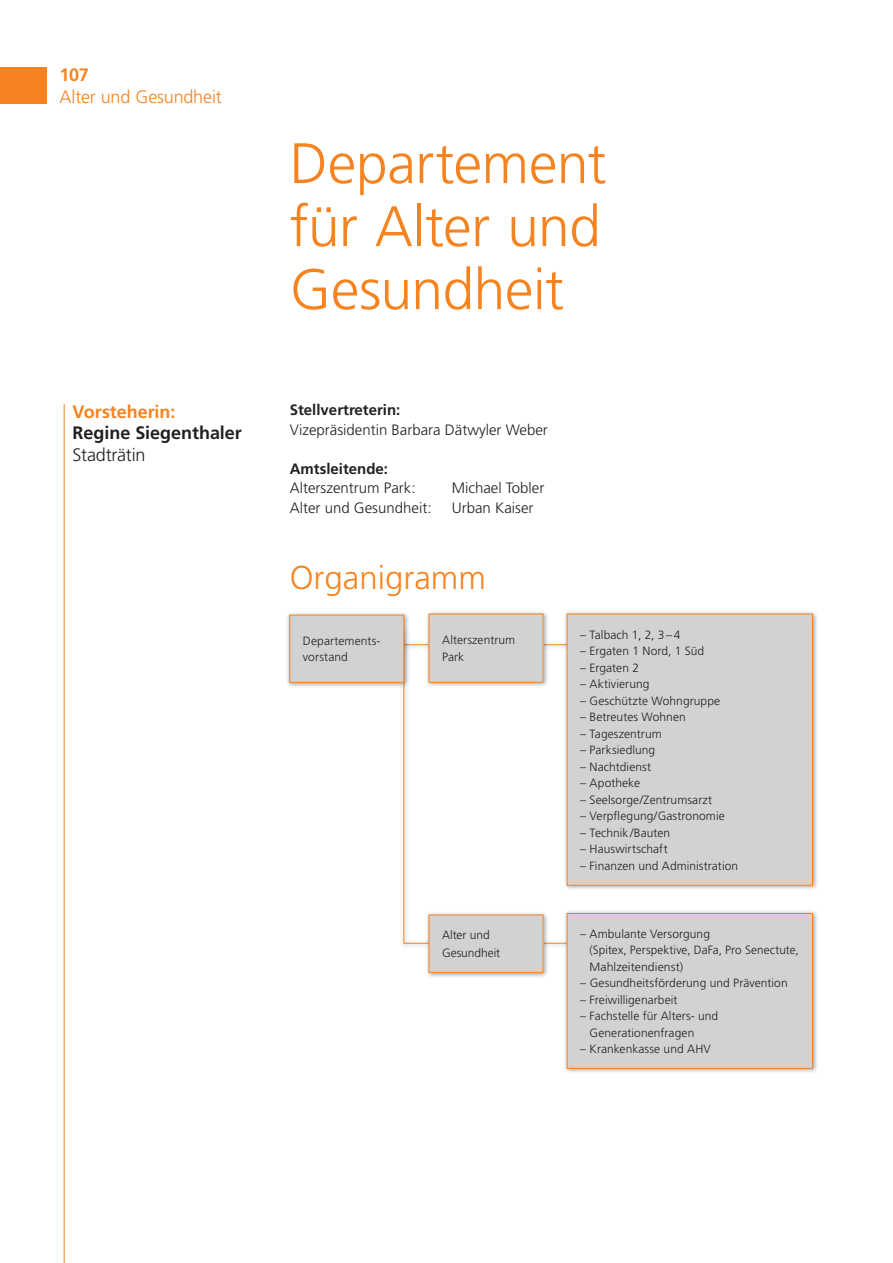
<style>
.page{position:relative;width:893px;height:1263px;background:#fff}
.page>*{position:absolute;margin:0;border:0;box-sizing:border-box;transform-origin:0 0}
.t1{font:300 57px/63px "Frutiger LT Std";letter-spacing:-.01em;color:#f58420;text-align:justify}
.t2{font:300 33px "Frutiger LT Std";color:#f58420}
.t3{font:700 18px "Frutiger LT Std";color:#231f20}
.t4{font:300 18px "Frutiger LT Std";letter-spacing:-.01em;color:#f58420}
.t5{font:700 18px "Frutiger LT Std";letter-spacing:-.005em;color:#f58420}
.t6{font:300 18px "Frutiger LT Std";letter-spacing:-.01em;color:#231f20}
.t7{font:300 15px "Frutiger LT Std";color:#231f20}
.t8{font:700 15px "Frutiger LT Std";color:#231f20}
.t9{font:300 12px/16.5px "Frutiger LT Std";letter-spacing:.005em;color:#231f20}
</style>
<div class="page">
<div style="left:400px;top:640px;width:180px;height:11px;background:#231f20;opacity:.44"></div>
<hr style="left:403px;top:644px;width:172px;height:1px;background:#f58420">
<div style="left:400px;top:939px;width:180px;height:10px;background:#231f20;opacity:.44"></div>
<hr style="left:403px;top:943px;width:172px;height:1px;background:#f58420">
<hr style="left:64px;top:404px;width:1px;height:859px;background:#f58420">
<div style="left:400px;top:626px;width:10px;height:322px;background:#231f20;opacity:.44"></div>
<hr style="left:403px;top:630px;width:1px;height:313px;background:#f58420">
<div style="left:563px;top:610px;width:255px;height:281px;background:#231f20;opacity:.44"></div>
<div style="left:567px;top:614px;width:245px;height:271px;background:#d1d2d4"></div>
<div style="left:567px;top:614px;width:246px;height:272px;border:1px solid #f58420"></div>
<div style="left:286px;top:611px;width:124px;height:77px;background:#231f20;opacity:.44"></div>
<div style="left:290px;top:615px;width:114px;height:67px;background:#d1d2d4"></div>
<div style="left:289px;top:615px;width:115px;height:68px;border:1px solid #f58420"></div>
<div style="left:563px;top:909px;width:255px;height:165px;background:#231f20;opacity:.44"></div>
<div style="left:567px;top:913px;width:245px;height:155px;background:#d1d2d4"></div>
<div style="left:567px;top:913px;width:246px;height:156px;border:1px solid #f58420"></div>
<div style="left:425px;top:610px;width:124px;height:78px;background:#231f20;opacity:.44"></div>
<div style="left:429px;top:614px;width:114px;height:68px;background:#d1d2d4"></div>
<div style="left:429px;top:614px;width:114px;height:69px;border:1px solid #f58420"></div>
<div style="left:425px;top:911px;width:124px;height:67px;background:#231f20;opacity:.44"></div>
<div style="left:429px;top:915px;width:114px;height:57px;background:#d1d2d4"></div>
<div style="left:429px;top:914px;width:114px;height:59px;border:1px solid #f58420"></div>
<div style="left:0;top:67px;width:47px;height:37px;background:#f58420"></div>
<h3 class="t5" style="left:60px;top:64px;width:31px">107</h3>
<h3 class="t4" style="left:60px;top:87px;width:164px">Alter und Gesundheit</h3>
<h3 class="t5" style="left:73px;top:401px;width:104px">Vorsteherin:</h3>
<h3 class="t3" style="left:73px;top:422px;width:171px">Regine Siegenthaler</h3>
<h3 class="t6" style="left:73px;top:445px;width:74px">Stadträtin</h3>
<h1 class="t1" style="left:290px;top:133px;width:318px">Departement für Alter und Gesundheit</h1>
<p class="t8" style="left:290px;top:401px;width:112px">Stellvertreterin:</p>
<p class="t7" style="left:290px;top:421px;width:260px">Vizepräsidentin Barbara Dätwyler Weber</p>
<p class="t8" style="left:290px;top:460px;width:100px">Amtsleitende:</p>
<p class="t7" style="left:290px;top:480px;width:127px">Alterszentrum Park:</p>
<p class="t7" style="left:452px;top:480px;width:94px">Michael Tobler</p>
<p class="t7" style="left:290px;top:499px;width:143px">Alter und Gesundheit:</p>
<p class="t7" style="left:452px;top:499px;width:83px">Urban Kaiser</p>
<h2 class="t2" style="left:290px;top:559px;width:198px">Organigramm</h2>
<p class="t9" style="left:303px;top:633px;width:79px">Departements&shy;vorstand</p>
<p class="t9" style="left:442px;top:632px;width:75px">Alterszentrum<br>Park</p>
<p class="t9" style="left:442px;top:926px;width:60px;line-height:18px">Alter und<br>Gesundheit</p>
<p class="t9" style="left:580px;top:626px;width:102px">– Talbach 1, 2, 3– 4</p>
<p class="t9" style="left:580px;top:643px;width:126px">– Ergaten 1 Nord, 1 Süd</p>
<p class="t9" style="left:580px;top:659px;width:60px">– Ergaten 2</p>
<p class="t9" style="left:580px;top:676px;width:71px">– Aktivierung</p>
<p class="t9" style="left:580px;top:692px;width:142px">– Geschützte Wohngruppe</p>
<p class="t9" style="left:580px;top:709px;width:107px">– Betreutes Wohnen</p>
<p class="t9" style="left:580px;top:725px;width:83px">– Tageszentrum</p>
<p class="t9" style="left:580px;top:742px;width:77px">– Parksiedlung</p>
<p class="t9" style="left:580px;top:758px;width:72px">– Nachtdienst</p>
<p class="t9" style="left:580px;top:775px;width:61px">– Apotheke</p>
<p class="t9" style="left:580px;top:791px;width:134px">– Seelsorge/Zentrumsarzt</p>
<p class="t9" style="left:580px;top:808px;width:146px">– Verpflegung/Gastronomie</p>
<p class="t9" style="left:580px;top:824px;width:92px">– Technik/Bauten</p>
<p class="t9" style="left:580px;top:841px;width:89px">– Hauswirtschaft</p>
<p class="t9" style="left:580px;top:857px;width:160px">– Finanzen und Administration</p>
<p class="t9" style="left:590px;top:925px;width:211px;text-indent:-9px">– Ambulante Versorgung<br>(Spitex, Perspektive, DaFa, Pro Senectute,<br>Mahlzeitendienst)</p>
<p class="t9" style="left:580px;top:975px;width:209px">– Gesundheitsförderung und Prävention</p>
<p class="t9" style="left:580px;top:991px;width:99px">– Freiwilligenarbeit</p>
<p class="t9" style="left:590px;top:1008px;width:130px;text-indent:-9px">– Fachstelle für Alters- und<br>Generationenfragen</p>
<p class="t9" style="left:580px;top:1041px;width:132px">– Krankenkasse und AHV</p>
</div>
